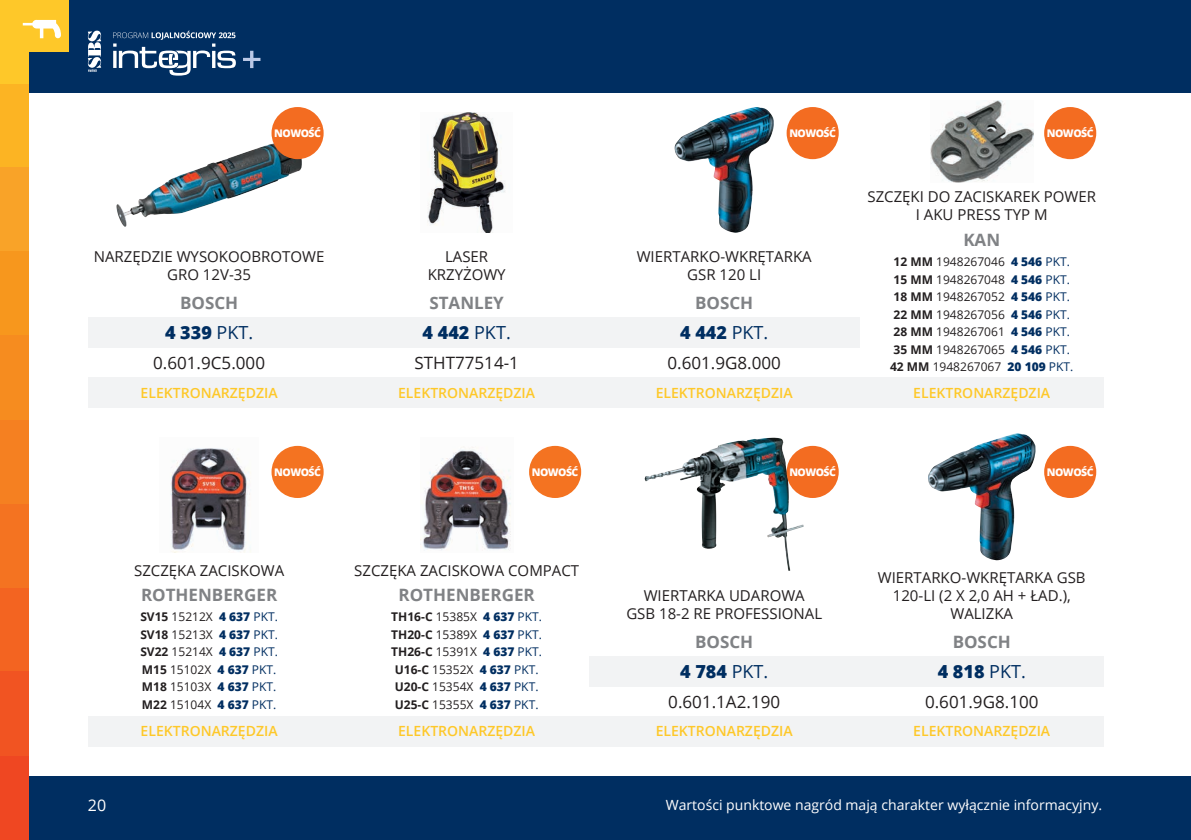
<style>
.page{position:relative;width:1191px;height:840px;background:#fff}
.page>*{position:absolute;margin:0;border:0;box-sizing:border-box;transform-origin:0 0}
.t1{font:800 18px "Open Sans";color:#002e61}
.t2{font:17px "Open Sans";color:#231f20}
.t3{font:700 17px "Open Sans";color:#808285}
.t4{font:16px "Open Sans";color:#fff}
.t5{font:15px/18px "Open Sans";color:#231f20;text-align:center}
.t6{font:600 14px "Open Sans";color:#fec829}
.t7{font:14px "Open Sans";color:#fff}
.t8{font:12px/17.6px "Open Sans";color:#231f20}
.t9{font:700 12px/17.6px "Open Sans";color:#231f20}
.t10{font:800 10.4px "Open Sans";letter-spacing:-.05em;color:#fff}
.s1{font-weight:700}
.s2{font-weight:800;color:#002e61}
.s3{color:#002e61}
.s4{font-weight:400}
.s5{font-weight:400;color:#002e61}
</style>
<div class="page">
<div style="left:11px;top:0;width:1180px;height:92px;background:#002e61"></div>
<div style="left:11px;top:775px;width:1180px;height:64px;background:#002e61"></div>
<div style="left:0;top:0;width:28px;height:84px;background:#fec829"></div>
<div style="left:0;top:84px;width:28px;height:84px;background:#fcb423"></div>
<div style="left:0;top:168px;width:28px;height:84px;background:#f9a328"></div>
<div style="left:0;top:252px;width:28px;height:84px;background:#f7971d"></div>
<div style="left:0;top:336px;width:28px;height:84px;background:#f68c1f"></div>
<div style="left:0;top:420px;width:28px;height:83px;background:#f58021"></div>
<div style="left:0;top:503px;width:28px;height:84px;background:#f47321"></div>
<div style="left:0;top:587px;width:28px;height:84px;background:#f36421"></div>
<div style="left:0;top:671px;width:28px;height:84px;background:#f15422"></div>
<div style="left:0;top:755px;width:28px;height:84px;background:#ef4722"></div>
<div style="left:88px;top:317px;width:1015px;height:31px;background:#f2f3f4"></div>
<div style="left:88px;top:377px;width:1015px;height:30px;background:#f2f3f4"></div>
<div style="left:88px;top:656px;width:1015px;height:30px;background:#f2f3f4"></div>
<div style="left:88px;top:715px;width:1015px;height:30px;background:#f2f3f4"></div>
<svg style="left:88px;top:31px;width:13px;height:41px"></svg>
<svg style="left:243px;top:51px;width:17px;height:17px"></svg>
<svg style="left:113px;top:31px;width:123px;height:45px"></svg>
<div style="left:786px;top:107px;width:52px;height:52px;background:#f36c21;border-radius:50%"></div>
<div style="left:1044px;top:107px;width:52px;height:52px;background:#f36c21;border-radius:50%"></div>
<div style="left:529px;top:445px;width:52px;height:52px;background:#f47321;border-radius:50%"></div>
<div style="left:0;top:0;width:68px;height:51px;background:#fec829"></div>
<svg style="left:23px;top:20px;width:38px;height:18px"></svg>
<img style="left:427px;top:112px;width:78px;height:120px">
<div style="left:860px;top:277px;width:243px;height:99px;background:#fff"></div>
<div style="left:271px;top:445px;width:53px;height:52px;background:#f47321;border-radius:50%"></div>
<div style="left:1044px;top:445px;width:52px;height:52px;background:#f36c21;border-radius:50%"></div>
<img style="left:170px;top:448px;width:81px;height:104px">
<img style="left:420px;top:446px;width:91px;height:105px">
<div style="left:87px;top:614px;width:244px;height:100px;background:#fff"></div>
<div style="left:331px;top:614px;width:257px;height:100px;background:#fff"></div>
<img style="left:116px;top:143px;width:174px;height:84px">
<div style="left:271px;top:107px;width:53px;height:52px;background:#f36c21;border-radius:50%"></div>
<img style="left:674px;top:107px;width:100px;height:125px">
<img style="left:930px;top:100px;width:103px;height:82px">
<img style="left:644px;top:437px;width:127px;height:44px">
<div style="left:786px;top:445px;width:52px;height:52px;background:#f36c21;border-radius:50%"></div>
<img style="left:928px;top:433px;width:107px;height:127px">
<p class="t10" style="left:274px;top:125px;width:48px">NOWOŚĆ</p>
<p class="t10" style="left:789px;top:125px;width:48px">NOWOŚĆ</p>
<p class="t10" style="left:1046px;top:125px;width:48px">NOWOŚĆ</p>
<p class="t5" style="left:94px;top:247px;width:232px">NARZĘDZIE WYSOKOOBROTOWE<br>GRO 12V-35</p>
<p class="t5" style="left:428px;top:247px;width:79px">LASER<br>KRZYŻOWY</p>
<p class="t5" style="left:636px;top:247px;width:176px">WIERTARKO-WKRĘTARKA<br>GSR 120 LI</p>
<p class="t5" style="left:867px;top:187px;width:230px">SZCZĘKI DO ZACISKAREK POWER<br>I AKU PRESS TYP M</p>
<p class="t8" style="left:893px;top:252px;width:178px"><span class="s1">12 MM</span> 1948267046 <span class="s2">4 546</span> <span class="s3">PKT.<br></span><span class="s1">15 MM</span> 1948267048 <span class="s2">4 546</span> <span class="s3">PKT.</span></p>
<h2 class="t3" style="left:963px;top:227px;width:38px">KAN</h2>
<h2 class="t3" style="left:180px;top:291px;width:60px">BOSCH</h2>
<h2 class="t3" style="left:429px;top:291px;width:76px">STANLEY</h2>
<h2 class="t3" style="left:695px;top:291px;width:60px">BOSCH</h2>
<p class="t8" style="left:893px;top:287px;width:178px"><span class="s1">18 MM</span> 1948267052 <span class="s2">4 546</span> <span class="s3">PKT.<br></span><span class="s1">22 MM</span> 1948267056 <span class="s2">4 546</span> <span class="s3">PKT.</span></p>
<h1 class="t1" style="left:165px;top:319px;width:90px">4 339 <span class="s4">PKT.</span></h1>
<h1 class="t1" style="left:422px;top:319px;width:90px">4 442 <span class="s4">PKT.</span></h1>
<h1 class="t1" style="left:680px;top:319px;width:90px">4 442 <span class="s4">PKT.</span></h1>
<p class="t8" style="left:893px;top:322px;width:178px"><span class="s1">28 MM</span> 1948267061 <span class="s2">4 546</span> <span class="s3">PKT.<br></span><span class="s1">35 MM</span> 1948267065 <span class="s2">4 546</span> <span class="s3">PKT.</span></p>
<h2 class="t2" style="left:153px;top:351px;width:113px">0.601.9C5.000</h2>
<h2 class="t2" style="left:414px;top:351px;width:106px">STHT77514-1</h2>
<h2 class="t2" style="left:667px;top:351px;width:115px">0.601.9G8.000</h2>
<p class="t8" style="left:890px;top:357px;width:185px"><span class="s1">42 MM</span> 1948267067 <span class="s2">20 109</span> <span class="s3">PKT.</span></p>
<p class="t6" style="left:141px;top:382px;width:138px">ELEKTRONARZĘDZIA</p>
<p class="t6" style="left:398px;top:382px;width:138px">ELEKTRONARZĘDZIA</p>
<p class="t6" style="left:655px;top:382px;width:138px">ELEKTRONARZĘDZIA</p>
<p class="t6" style="left:913px;top:382px;width:138px">ELEKTRONARZĘDZIA</p>
<p class="t10" style="left:274px;top:464px;width:48px">NOWOŚĆ</p>
<p class="t10" style="left:1046px;top:464px;width:48px">NOWOŚĆ</p>
<p class="t10" style="left:532px;top:464px;width:48px">NOWOŚĆ</p>
<p class="t10" style="left:789px;top:464px;width:48px">NOWOŚĆ</p>
<p class="t5" style="left:134px;top:561px;width:151px">SZCZĘKA ZACISKOWA</p>
<p class="t8" style="left:140px;top:607px;width:139px"><span class="s1">SV15</span> 15212X <span class="s2">4 637</span> <span class="s3">PKT.<br></span><span class="s1">SV18</span> 15213X <span class="s2">4 637</span> <span class="s3">PKT.</span></p>
<h2 class="t3" style="left:141px;top:582px;width:138px">ROTHENBERGER</h2>
<p class="t8" style="left:140px;top:642px;width:139px"><span class="s1">SV22</span> 15214X <span class="s2">4 637</span> <span class="s3">PKT.<br></span><span class="s1">M15</span> 15102X <span class="s2">4 637</span> <span class="s3">PKT.</span></p>
<p class="t5" style="left:354px;top:561px;width:226px">SZCZĘKA ZACISKOWA COMPACT</p>
<p class="t9" style="left:391px;top:607px;width:152px">TH16-C <span class="s4">15385X</span> <span class="s2">4 637</span> <span class="s5">PKT.<br></span>TH20-C <span class="s4">15389X</span> <span class="s2">4 637</span> <span class="s5">PKT.</span></p>
<h2 class="t3" style="left:398px;top:582px;width:138px">ROTHENBERGER</h2>
<p class="t8" style="left:391px;top:642px;width:152px"><span class="s1">TH26-C</span> 15391X <span class="s2">4 637</span> <span class="s3">PKT.<br></span><span class="s1">U16-C</span> 15352X <span class="s2">4 637</span> <span class="s3">PKT.</span></p>
<p class="t5" style="left:626px;top:586px;width:197px">WIERTARKA UDAROWA<br>GSB 18-2 RE PROFESSIONAL</p>
<h2 class="t3" style="left:695px;top:629px;width:60px">BOSCH</h2>
<h1 class="t1" style="left:680px;top:657px;width:90px">4 784 <span class="s4">PKT.</span></h1>
<p class="t5" style="left:878px;top:568px;width:209px">WIERTARKO-WKRĘTARKA GSB<br>120-LI (2 X 2,0 AH + ŁAD.),<br>WALIZKA</p>
<h2 class="t3" style="left:952px;top:629px;width:60px">BOSCH</h2>
<h1 class="t1" style="left:937px;top:657px;width:90px">4 818 <span class="s4">PKT.</span></h1>
<p class="t8" style="left:142px;top:677px;width:136px"><span class="s1">M18</span> 15103X <span class="s2">4 637</span> <span class="s3">PKT.<br></span><span class="s1">M22</span> 15104X <span class="s2">4 637</span> <span class="s3">PKT.</span></p>
<p class="t8" style="left:395px;top:677px;width:145px"><span class="s1">U20-C</span> 15354X <span class="s2">4 637</span> <span class="s3">PKT.<br></span><span class="s1">U25-C</span> 15355X <span class="s2">4 637</span> <span class="s3">PKT.</span></p>
<h2 class="t2" style="left:668px;top:689px;width:113px">0.601.1A2.190</h2>
<h2 class="t2" style="left:925px;top:689px;width:115px">0.601.9G8.100</h2>
<p class="t6" style="left:141px;top:721px;width:138px">ELEKTRONARZĘDZIA</p>
<p class="t6" style="left:398px;top:721px;width:138px">ELEKTRONARZĘDZIA</p>
<p class="t6" style="left:655px;top:721px;width:138px">ELEKTRONARZĘDZIA</p>
<p class="t6" style="left:913px;top:721px;width:138px">ELEKTRONARZĘDZIA</p>
<h3 class="t4" style="left:88px;top:793px;width:20px">20</h3>
<p class="t7" style="left:666px;top:794px;width:438px">Wartości punktowe nagród mają charakter wyłącznie informacyjny.</p>
</div>
